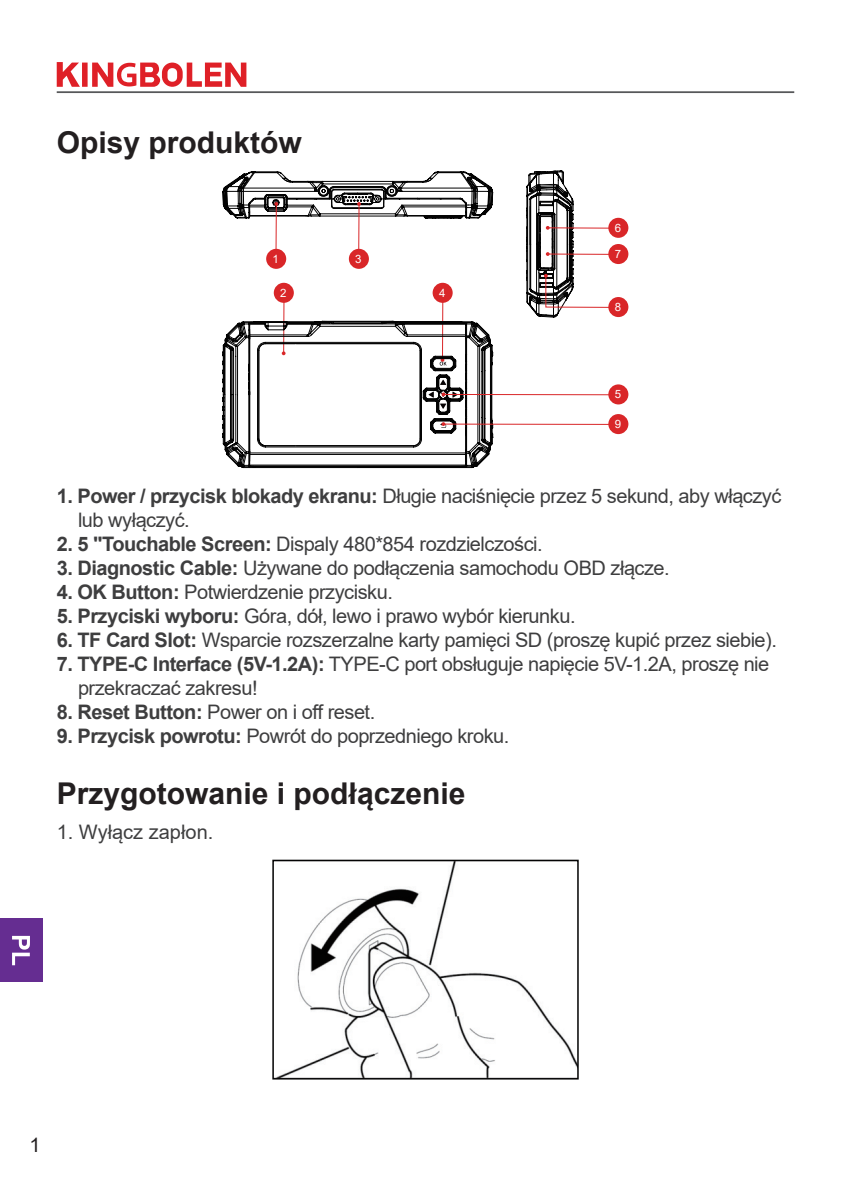
<style>
.page{position:relative;width:851px;height:1177px;background:#fff}
.page>*{position:absolute;margin:0;border:0;box-sizing:border-box;transform-origin:0 0}
.t1{font:700 30px "Arial";color:#231f20}
.t2{font:20px/24px "Arial";letter-spacing:-.025em;color:#3e3e3f}
.t3{font:20px "Arial";color:#3e3e3f}
.t4{font:20px "Arial";color:#231f20}
.t5{font:11.5px "Arial";color:#fff}
.s1{font-weight:700}
</style>
<div class="page">
<hr style="left:57px;top:91px;width:737px;height:2px;background:#57585a">
<div style="left:0;top:918px;width:43px;height:63px;background:#652d91"></div>
<svg style="left:12px;top:935px;width:18px;height:30px"></svg>
<svg style="left:57px;top:62px;width:189px;height:25px"></svg>
<div style="left:608px;top:384px;width:20px;height:20px;background:#d92628;border-radius:50%"></div>
<div style="left:608px;top:218px;width:20px;height:20px;background:#d92628;border-radius:50%"></div>
<div style="left:608px;top:244px;width:20px;height:20px;background:#d92628;border-radius:50%"></div>
<div style="left:608px;top:297px;width:20px;height:20px;background:#d92628;border-radius:50%"></div>
<div style="left:608px;top:414px;width:20px;height:20px;background:#d92628;border-radius:50%"></div>
<svg style="left:222px;top:170px;width:389px;height:298px"></svg>
<svg style="left:272px;top:859px;width:306px;height:220px"></svg>
<h1 class="t1" style="left:57px;top:122px;width:247px">Opisy produktów</h1>
<p class="t5" style="left:272px;top:251px;width:8px">1</p>
<p class="t5" style="left:355px;top:251px;width:8px">3</p>
<p class="t5" style="left:280px;top:285px;width:8px">2</p>
<p class="t5" style="left:439px;top:285px;width:8px">4</p>
<p class="t5" style="left:614px;top:220px;width:8px">6</p>
<p class="t5" style="left:614px;top:246px;width:8px">7</p>
<p class="t5" style="left:614px;top:299px;width:8px">8</p>
<p class="t5" style="left:614px;top:386px;width:8px">5</p>
<p class="t5" style="left:614px;top:416px;width:8px">9</p>
<p class="t2" style="left:78px;top:484px;width:704px;text-indent:-21px"><span class="s1">1. Power / przycisk blokady ekranu:</span> Długie naciśnięcie przez 5 sekund, aby włączyć lub wyłączyć.</p>
<p class="t2" style="left:57px;top:532px;width:487px"><span class="s1">2. 5 "Touchable Screen:</span> Dispaly 480*854 rozdzielczości.</p>
<p class="t2" style="left:57px;top:556px;width:614px"><span class="s1">3. Diagnostic Cable:</span> Używane do podłączenia samochodu OBD złącze.</p>
<p class="t2" style="left:57px;top:580px;width:337px"><span class="s1">4. OK Button:</span> Potwierdzenie przycisku.</p>
<p class="t2" style="left:57px;top:604px;width:520px"><span class="s1">5. Przyciski wyboru:</span> Góra, dół, lewo i prawo wybór kierunku.</p>
<p class="t2" style="left:57px;top:628px;width:721px"><span class="s1">6. TF Card Slot:</span> Wsparcie rozszerzalne karty pamięci SD (proszę kupić przez siebie).</p>
<p class="t2" style="left:78px;top:652px;width:692px;text-indent:-21px"><span class="s1">7. TYPE-C Interface (5V-1.2A):</span> TYPE-C port obsługuje napięcie 5V-1.2A, proszę nie przekraczać zakresu!</p>
<p class="t2" style="left:57px;top:700px;width:320px"><span class="s1">8. Reset Button:</span> Power on i off reset.</p>
<p class="t2" style="left:57px;top:724px;width:454px"><span class="s1">9. Przycisk powrotu:</span> Powrót do poprzedniego kroku.</p>
<h1 class="t1" style="left:57px;top:772px;width:410px">Przygotowanie i podłączenie</h1>
<p class="t3" style="left:57px;top:817px;width:158px">1. Wyłącz zapłon.</p>
<p class="t4" style="left:30px;top:1131px;width:13px">1</p>
</div>
